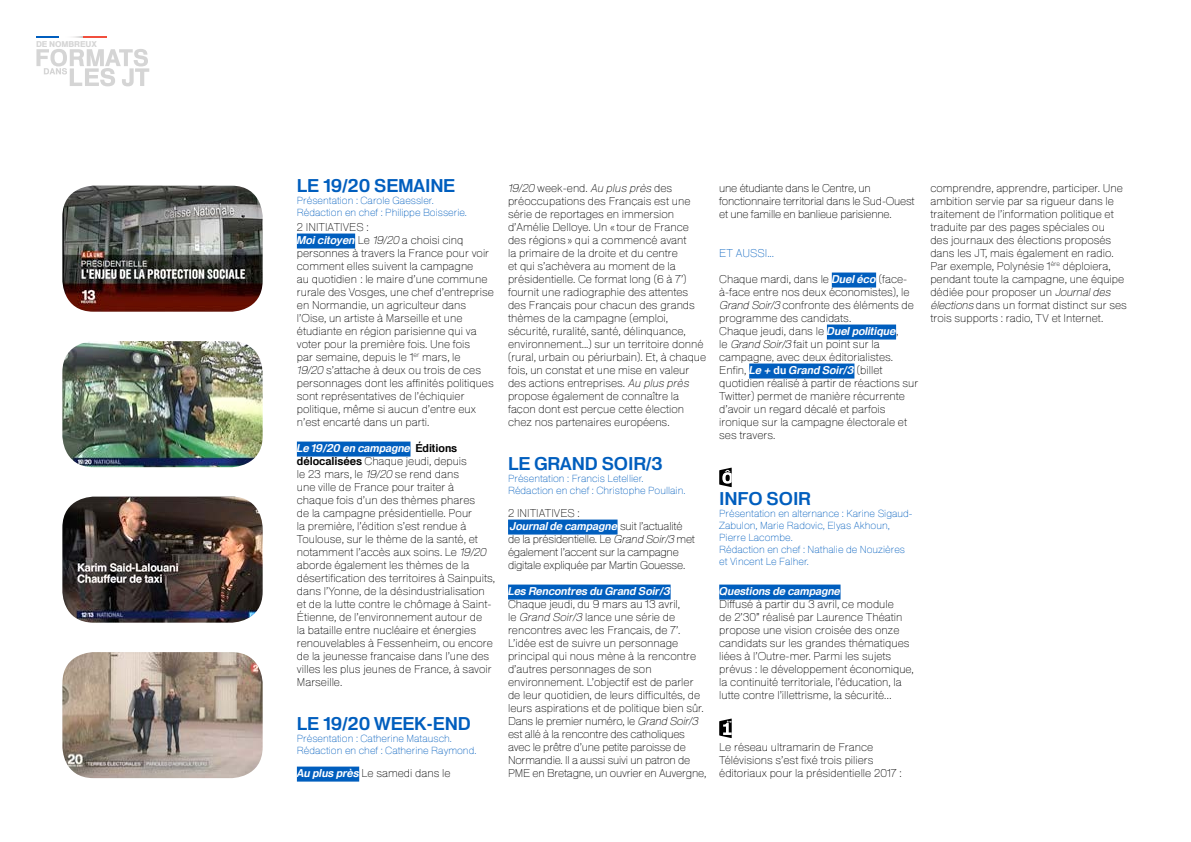
<style>
.page{position:relative;width:1191px;height:842px;background:#fff}
.page>*{position:absolute;margin:0;border:0;box-sizing:border-box;transform-origin:0 0}
.t1{font:600 18px "FTV Heldustry";color:#005ebe}
.t2{font:100 11px/13px "FTV Heldustry";color:#000}
.t3{font:100 11px/13px "FTV Heldustry";letter-spacing:-.02em;color:#000}
.t4{font:italic 600 11px "FTV Heldustry";color:#fff}
.t5{font:100 11px "FTV Heldustry";color:#005ebe}
.t6{font:100 10px/12px "FTV Heldustry";color:#005ebe}
.t7{font:900 8.2px "FTV Heldustry";color:#d5d5d5}
.s1{font-weight:600;font-style:italic;color:#fff}
.s2{font-style:italic}
.s3{font-weight:600}
.s4{font-weight:600;color:#fff}
</style>
<div class="page">
<svg style="left:36px;top:36px;width:71px;height:1px"></svg>
<svg style="left:36px;top:49px;width:113px;height:37px"></svg>
<div style="left:297px;top:234px;width:58px;height:15px;background:#005ebe"></div>
<div style="left:297px;top:442px;width:113px;height:15px;background:#005ebe"></div>
<div style="left:297px;top:767px;width:62px;height:15px;background:#005ebe"></div>
<div style="left:508px;top:520px;width:109px;height:15px;background:#005ebe"></div>
<div style="left:508px;top:585px;width:162px;height:15px;background:#005ebe"></div>
<div style="left:832px;top:273px;width:44px;height:15px;background:#005ebe"></div>
<div style="left:827px;top:325px;width:69px;height:15px;background:#005ebe"></div>
<div style="left:749px;top:364px;width:105px;height:15px;background:#005ebe"></div>
<div style="left:719px;top:585px;width:121px;height:15px;background:#005ebe"></div>
<svg style="left:719px;top:468px;width:12px;height:19px"></svg>
<svg style="left:719px;top:719px;width:12px;height:19px"></svg>
<img style="left:62px;top:341px;width:201px;height:126px">
<img style="left:62px;top:186px;width:201px;height:126px">
<img style="left:62px;top:652px;width:201px;height:126px">
<img style="left:62px;top:497px;width:201px;height:126px">
<p class="t7" style="left:36px;top:40px;width:62px">DE NOMBREUX</p>
<h1 class="t1" style="left:297px;top:174px;width:160px">LE 19/20 SEMAINE</h1>
<p class="t6" style="left:297px;top:194px;width:172px">Présentation : Carole Gaessler.<br>Rédaction en chef : Philippe Boisserie.</p>
<p class="t2" style="left:297px;top:220px;width:198px">2 INITIATIVES :<br><span class="s1">Moi citoyen</span> Le <span class="s2">19/20</span> a choisi cinq personnes à travers la France pour voir comment elles suivent la campagne<br>au quotidien : le maire d’une commune rurale des Vosges, une chef d’entreprise en Normandie, un agriculteur dans l’Oise, un artiste à Marseille et une étudiante en région parisienne qui va voter pour la première fois. Une fois<br>par semaine, depuis le 1<sup>er</sup> mars, le<br><span class="s2">19/20</span> s’attache à deux ou trois de ces personnages dont les affinités politiques sont représentatives de l’échiquier politique, même si aucun d’entre eux n’est encarté dans un parti.</p>
<p class="t2" style="left:297px;top:441px;width:200px"><span class="s1">Le 19/20 en campagne</span> <span class="s3">Éditions délocalisées</span> Chaque jeudi, depuis<br>le 23 mars, le <span class="s2">19/20</span> se rend dans<br>une ville de France pour traiter à<br>chaque fois d’un des thèmes phares<br>de la campagne présidentielle. Pour<br>la première, l’édition s’est rendue à Toulouse, sur le thème de la santé, et notamment l’accès aux soins. Le <span class="s2">19/20 </span>aborde également les thèmes de la désertification des territoires à Sainpuits, dans l’Yonne, de la désindustrialisation et de la lutte contre le chômage à Saint-Étienne, de l’environnement autour de<br>la bataille entre nucléaire et énergies renouvelables à Fessenheim, ou encore de la jeunesse française dans l’une des villes les plus jeunes de France, à savoir Marseille.</p>
<h1 class="t1" style="left:297px;top:713px;width:175px">LE 19/20 WEEK-END</h1>
<p class="t6" style="left:297px;top:733px;width:181px">Présentation : Catherine Matausch.<br>Rédaction en chef : Catherine Raymond.</p>
<p class="t2" style="left:297px;top:766px;width:155px"><span class="s1">Au plus près</span> Le samedi dans le</p>
<p class="t2" style="left:508px;top:181px;width:200px"><span class="s2">19/20</span> week-end. <span class="s2">Au plus près</span> des préoccupations des Français est une série de reportages en immersion d’Amélie Delloye. Un « tour de France des régions» qui a commencé avant<br>la primaire de la droite et du centre<br>et qui s’achèvera au moment de la présidentielle. Ce format long (6 à 7’) fournit une radiographie des attentes des Français pour chacun des grands thèmes de la campagne (emploi, sécurité, ruralité, santé, délinquance, environnement...) sur un territoire donné (rural, urbain ou périurbain). Et, à chaque fois, un constat et une mise en valeur des actions entreprises. <span class="s2">Au plus près </span>propose également de connaître la façon dont est perçue cette élection chez nos partenaires européens.</p>
<h1 class="t1" style="left:508px;top:453px;width:156px">LE GRAND SOIR/3</h1>
<p class="t6" style="left:508px;top:473px;width:179px">Présentation : Francis Letellier.<br>Rédaction en chef : Christophe Poullain.</p>
<p class="t3" style="left:508px;top:506px;width:188px">2 INITIATIVES :<br><span class="s1">Journal de campagne</span> suit l’actualité de la présidentielle. Le <span class="s2">Grand Soir/3</span> met également l’accent sur la campagne digitale expliquée par Martin Gouesse.</p>
<p class="t4" style="left:508px;top:584px;width:164px">Les Rencontres du Grand Soir/3</p>
<p class="t2" style="left:508px;top:597px;width:200px">Chaque jeudi, du 9 mars au 13 avril,<br>le <span class="s2">Grand Soir/3</span> lance une série de rencontres avec les Français, de 7’.<br>L’idée est de suivre un personnage principal qui nous mène à la rencontre d’autres personnages de son environnement. L’objectif est de parler de leur quotidien, de leurs difficultés, de leurs aspirations et de politique bien sûr.<br>Dans le premier numéro, le <span class="s2">Grand Soir/3 </span>est allé à la rencontre des catholiques avec le prêtre d’une petite paroisse de Normandie. Il a aussi suivi un patron de PME en Bretagne, un ouvrier en Auvergne,</p>
<p class="t3" style="left:719px;top:181px;width:197px">une étudiante dans le Centre, un fonctionnaire territorial dans le Sud-Ouest et une famille en banlieue parisienne.</p>
<p class="t5" style="left:719px;top:246px;width:56px">ET AUSSI...</p>
<p class="t2" style="left:719px;top:272px;width:201px">Chaque mardi, dans le <span class="s1">Duel éco</span> (face&shy;à-face entre nos deux économistes), le <span class="s2">Grand Soir/3</span> confronte des éléments de programme des candidats.<br>Chaque jeudi, dans le <span class="s1">Duel politique</span>,<br>le <span class="s2">Grand Soir/3</span> fait un point sur la campagne, avec deux éditorialistes.<br>Enfin, <span class="s1">Le +</span> <span class="s4">du</span> <span class="s1">Grand Soir/3</span> (billet quotidien réalisé à partir de réactions sur Twitter) permet de manière récurrente d’avoir un regard décalé et parfois ironique sur la campagne électorale et ses travers.</p>
<p class="t2" style="left:930px;top:181px;width:198px">comprendre, apprendre, participer. Une ambition servie par sa rigueur dans le traitement de l’information politique et traduite par des pages spéciales ou<br>des journaux des élections proposés dans les JT, mais également en radio.<br>Par exemple, Polynésie 1<sup>ère</sup> déploiera, pendant toute la campagne, une équipe dédiée pour proposer un <span class="s2">Journal des élections</span> dans un format distinct sur ses trois supports : radio, TV et Internet.</p>
<h1 class="t1" style="left:719px;top:488px;width:93px">INFO SOIR</h1>
<p class="t6" style="left:719px;top:507px;width:195px">Présentation en alternance : Karine Sigaud-<br>Zabulon, Marie Radovic, Elyas Akhoun,<br>Pierre Lacombe.<br>Rédaction en chef : Nathalie de Nouzières et Vincent Le Falher.</p>
<p class="t4" style="left:719px;top:584px;width:123px">Questions de campagne</p>
<p class="t2" style="left:719px;top:597px;width:196px">Diffusé à partir du 3 avril, ce module<br>de 2’30’’ réalisé par Laurence Théatin propose une vision croisée des onze candidats sur les grandes thématiques liées à l’Outre-mer. Parmi les sujets prévus : le développement économique, la continuité territoriale, l’éducation, la lutte contre l’illettrisme, la sécurité…</p>
<p class="t2" style="left:719px;top:740px;width:184px">Le réseau ultramarin de France<br>Télévisions s’est fixé trois piliers éditoriaux pour la présidentielle 2017 :</p>
</div>
